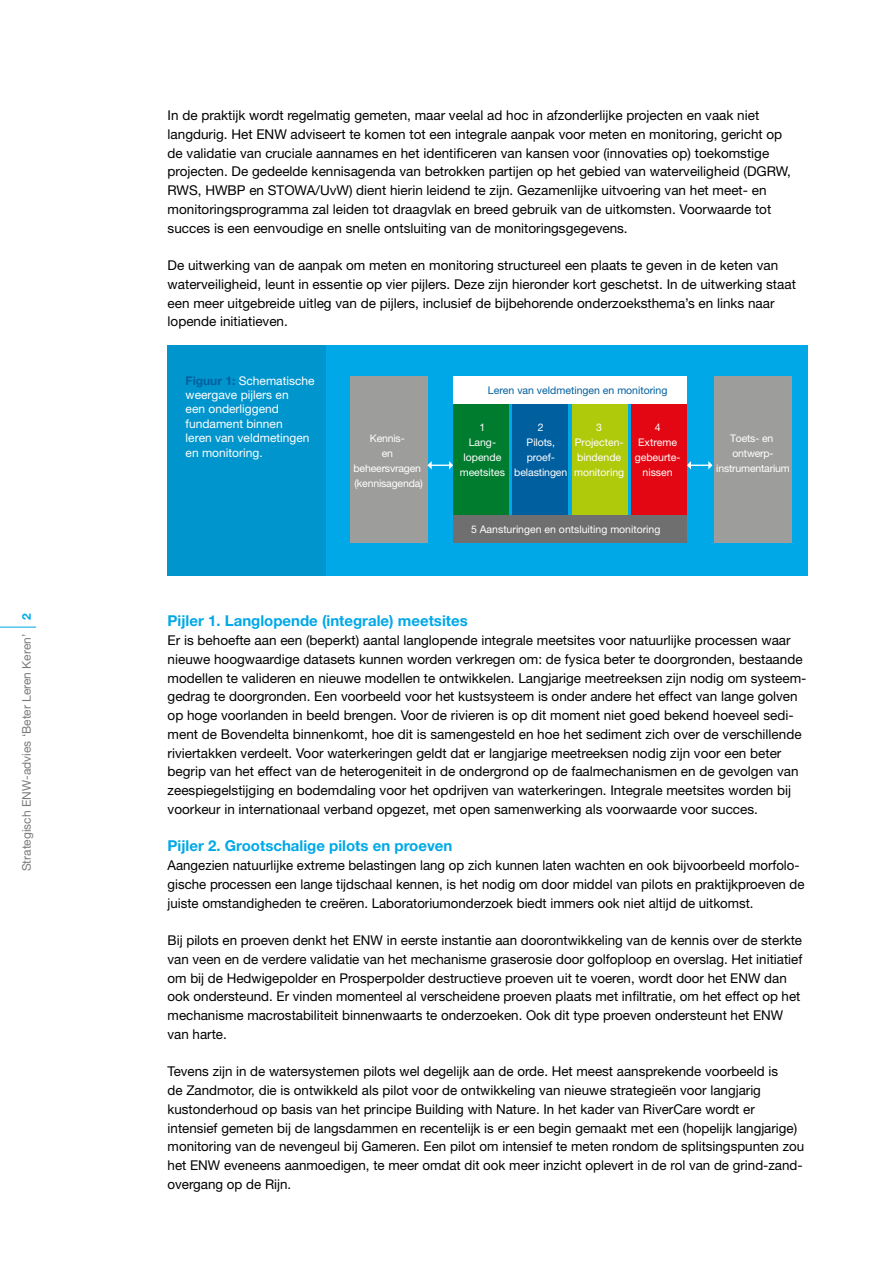
<style>
.page{position:relative;width:893px;height:1263px;background:#fff}
.page>*{position:absolute;margin:0;border:0;box-sizing:border-box;transform-origin:0 0}
.t1{font:700 15px "Helvetica Neue LT Std";color:#00a8e7}
.t2{font:13.5px/18.8px "Helvetica Neue LT Std";color:#000}
.t3{font:12px/14.4px "Helvetica Neue";color:#fff}
.t4{font:12px "Helvetica Neue LT Std";color:#7c7b7b}
.t5{font:10.5px/15px "Helvetica Neue";color:#fff;text-align:center}
.t6{font:10.5px "Helvetica Neue";color:#005f9f}
.s1{font-weight:700;color:#00a8e7}
.s2{font-weight:700;color:#005f9f}
</style>
<div class="page">
<hr style="left:0;top:627px;width:36px;height:1px;background:#00a8e7">
<div style="left:325px;top:345px;width:483px;height:230px;background:#00a8e7"></div>
<div style="left:168px;top:345px;width:158px;height:230px;background:#0095cd"></div>
<div style="left:631px;top:404px;width:56px;height:113px;background:#e30613"></div>
<div style="left:572px;top:404px;width:55px;height:113px;background:#afca0b"></div>
<div style="left:513px;top:404px;width:55px;height:113px;background:#005f9f"></div>
<div style="left:453px;top:404px;width:56px;height:113px;background:#007c2f"></div>
<div style="left:350px;top:376px;width:77px;height:167px;background:#9d9d9c"></div>
<div style="left:714px;top:376px;width:78px;height:167px;background:#9d9d9c"></div>
<div style="left:453px;top:377px;width:234px;height:27px;background:#fff"></div>
<div style="left:453px;top:515px;width:234px;height:27px;background:#706f6f"></div>
<svg style="left:427px;top:461px;width:26px;height:8px"></svg>
<svg style="left:687px;top:461px;width:25px;height:8px"></svg>
<p class="t4" style="left:20px;top:871px;width:260px;rotate:-90deg">Strategisch ENW-advies ‘Beter Leren Keren’ <span class="s1">2</span></p>
<p class="t2" style="left:168px;top:106px;width:625px">In de praktijk wordt regelmatig gemeten, maar veelal ad hoc in afzonderlijke projecten en vaak niet langdurig. Het ENW adviseert te komen tot een integrale aanpak voor meten en monitoring, gericht op de validatie van cruciale aannames en het identificeren van kansen voor (innovaties op) toekomstige projecten. De gedeelde kennisagenda van betrokken partijen op het gebied van waterveiligheid (DGRW, RWS, HWBP en STOWA/UvW) dient hierin leidend te zijn. Gezamenlijke uitvoering van het meet- en monitoringsprogramma zal leiden tot draagvlak en breed gebruik van de uitkomsten. Voorwaarde tot succes is een eenvoudige en snelle ontsluiting van de monitoringsgegevens.</p>
<p class="t2" style="left:168px;top:256px;width:630px">De uitwerking van de aanpak om meten en monitoring structureel een plaats te geven in de keten van waterveiligheid, leunt in essentie op vier pijlers. Deze zijn hieronder kort geschetst. In de uitwerking staat een meer uitgebreide uitleg van de pijlers, inclusief de bijbehorende onderzoeksthema’s en links naar lopende initiatieven.</p>
<p class="t3" style="left:186px;top:373px;width:131px"><span class="s2">Figuur 1:</span> Schematische weergave pijlers en<br>een onderliggend fundament binnen<br>leren van veldmetingen en monitoring.</p>
<p class="t6" style="left:488px;top:384px;width:181px">Leren van veldmetingen en monitoring</p>
<p class="t5" style="left:354px;top:430px;width:71px">Kennis-<br>en beheersvragen (kennisagenda)</p>
<p class="t5" style="left:460px;top:420px;width:47px">1<br>Lang&shy;lopende meetsites</p>
<p class="t5" style="left:514px;top:420px;width:55px">2<br>Pilots, proef&shy;belastingen</p>
<p class="t5" style="left:574px;top:420px;width:52px">3<br>Projecten&shy;bindende monitoring</p>
<p class="t5" style="left:635px;top:420px;width:47px">4<br>Extreme gebeurte&shy;nissen</p>
<p class="t5" style="left:716px;top:430px;width:75px">Toets- en ontwerp&shy;instrumentarium</p>
<p class="t5" style="left:471px;top:522px;width:191px">5 Aansturingen en ontsluiting monitoring</p>
<p class="t1" style="left:168px;top:612px;width:302px">Pijler 1. Langlopende (integrale) meetsites</p>
<p class="t2" style="left:168px;top:631px;width:640px">Er is behoefte aan een (beperkt) aantal langlopende integrale meetsites voor natuurlijke processen waar nieuwe hoogwaardige datasets kunnen worden verkregen om: de fysica beter te doorgronden, bestaande modellen te valideren en nieuwe modellen te ontwikkelen. Langjarige meetreeksen zijn nodig om systeem&shy;gedrag te doorgronden. Een voorbeeld voor het kustsysteem is onder andere het effect van lange golven op hoge voorlanden in beeld brengen. Voor de rivieren is op dit moment niet goed bekend hoeveel sedi&shy;ment de Bovendelta binnenkomt, hoe dit is samengesteld en hoe het sediment zich over de verschillende riviertakken verdeelt. Voor waterkeringen geldt dat er langjarige meetreeksen nodig zijn voor een beter begrip van het effect van de heterogeniteit in de ondergrond op de faalmechanismen en de gevolgen van zeespiegelstijging en bodemdaling voor het opdrijven van waterkeringen. Integrale meetsites worden bij voorkeur in internationaal verband opgezet, met open samenwerking als voorwaarde voor succes.</p>
<p class="t1" style="left:168px;top:837px;width:286px">Pijler 2. Grootschalige pilots en proeven</p>
<p class="t2" style="left:168px;top:856px;width:638px">Aangezien natuurlijke extreme belastingen lang op zich kunnen laten wachten en ook bijvoorbeeld morfolo&shy;gische processen een lange tijdschaal kennen, is het nodig om door middel van pilots en praktijkproeven de juiste omstandigheden te creëren. Laboratoriumonderzoek biedt immers ook niet altijd de uitkomst.</p>
<p class="t2" style="left:168px;top:931px;width:636px">Bij pilots en proeven denkt het ENW in eerste instantie aan doorontwikkeling van de kennis over de sterkte van veen en de verdere validatie van het mechanisme graserosie door golfoploop en overslag. Het initiatief om bij de Hedwigepolder en Prosperpolder destructieve proeven uit te voeren, wordt door het ENW dan ook ondersteund. Er vinden momenteel al verscheidene proeven plaats met infiltratie, om het effect op het mechanisme macrostabiliteit binnenwaarts te onderzoeken. Ook dit type proeven ondersteunt het ENW van harte.</p>
<p class="t2" style="left:168px;top:1062px;width:638px">Tevens zijn in de watersystemen pilots wel degelijk aan de orde. Het meest aansprekende voorbeeld is<br>de Zandmotor, die is ontwikkeld als pilot voor de ontwikkeling van nieuwe strategieën voor langjarig kustonderhoud op basis van het principe Building with Nature. In het kader van RiverCare wordt er intensief gemeten bij de langsdammen en recentelijk is er een begin gemaakt met een (hopelijk langjarige) monitoring van de nevengeul bij Gameren. Een pilot om intensief te meten rondom de splitsingspunten zou het ENW eveneens aanmoedigen, te meer omdat dit ook meer inzicht oplevert in de rol van de grind-zand&shy;overgang op de Rijn.</p>
</div>
